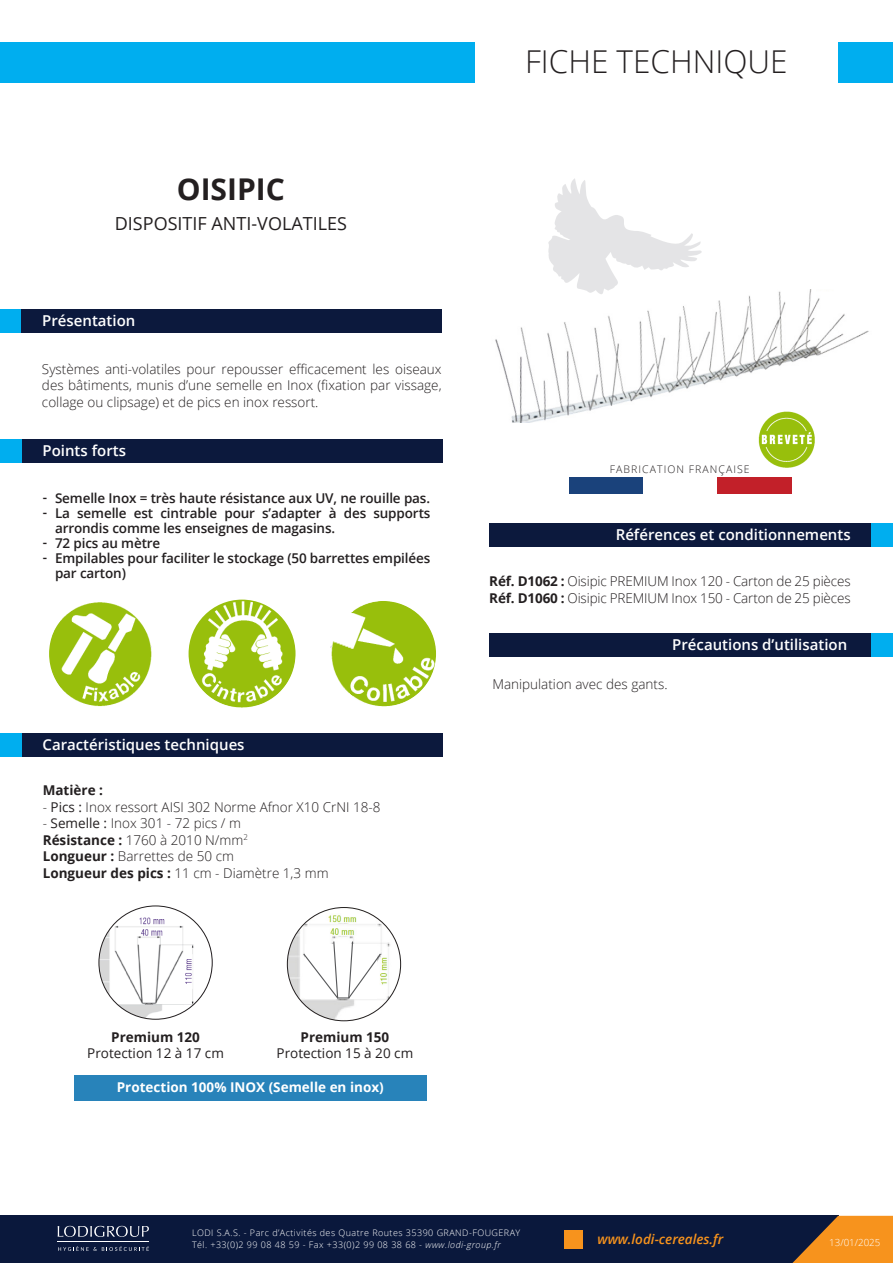
<style>
.page{position:relative;width:893px;height:1263px;background:#fff}
.page>*{position:absolute;margin:0;border:0;box-sizing:border-box;transform-origin:0 0}
.t1{font:300 31.5px "Open Sans";color:#231f20}
.t2{font:700 30px "Open Sans";color:#231f20}
.t3{font:18px "Open Sans";color:#231f20}
.t4{font:600 15px "Open Sans";color:#fff}
.t5{font:300 13.5px/16.5px "Open Sans";color:#231f20}
.t6{font:600 13.5px/15px "Open Sans";letter-spacing:-.01em;color:#231f20}
.t7{font:13.5px "Open Sans";color:#231f20}
.t8{font:700 13.5px "Open Sans";color:#fff}
.t9{font:700 13.5px "Open Sans";color:#231f20}
.t10{font:italic 600 13.5px "Open Sans";color:#f7931d}
.t11{font:300 10.5px "Open Sans";letter-spacing:.1em;color:#231f20}
.t12{font:300 9.75px "Open Sans";color:#fff}
.t13{font:300 9px/12px "Open Sans";letter-spacing:.05em;color:#fff}
.s1{font-weight:400}
.s2{font-weight:700}
.s3{font-style:italic}
</style>
<div class="page">
<div style="left:74px;top:1076px;width:352px;height:25px;background:#2883ba"></div>
<img style="left:287px;top:907px;width:114px;height:114px;border-radius:57px">
<div style="left:0;top:42px;width:475px;height:41px;background:#00aeef"></div>
<div style="left:839px;top:42px;width:54px;height:41px;background:#00aeef"></div>
<div style="left:489px;top:523px;width:404px;height:23px;background:#0c193d"></div>
<div style="left:0;top:309px;width:442px;height:23px;background:#0c193d"></div>
<div style="left:0;top:309px;width:21px;height:23px;background:#00aeef"></div>
<div style="left:872px;top:523px;width:21px;height:23px;background:#00aeef"></div>
<div style="left:0;top:733px;width:442px;height:24px;background:#0c193d"></div>
<div style="left:0;top:734px;width:21px;height:23px;background:#00aeef"></div>
<div style="left:489px;top:633px;width:404px;height:23px;background:#0c193d"></div>
<div style="left:872px;top:633px;width:21px;height:23px;background:#00aeef"></div>
<div style="left:0;top:439px;width:442px;height:23px;background:#0c193d"></div>
<div style="left:0;top:439px;width:21px;height:23px;background:#00aeef"></div>
<img style="left:495px;top:289px;width:374px;height:133px">
<svg style="left:547px;top:178px;width:155px;height:117px"></svg>
<img style="left:99px;top:906px;width:113px;height:113px;border-radius:57px">
<img style="left:189px;top:600px;width:107px;height:108px">
<img style="left:330px;top:601px;width:106px;height:106px;border-radius:53px">
<img style="left:49px;top:602px;width:103px;height:105px">
<div style="left:569px;top:477px;width:74px;height:17px;background:#1a427b"></div>
<div style="left:718px;top:477px;width:74px;height:17px;background:#c22029"></div>
<img style="left:750px;top:405px;width:73px;height:63px">
<svg style="left:302px;top:940px;width:80px;height:60px"></svg>
<div style="left:0;top:1216px;width:838px;height:47px;background:#0a183c"></div>
<svg style="left:792px;top:1216px;width:101px;height:47px"></svg>
<svg style="left:58px;top:1226px;width:91px;height:11px"></svg>
<svg style="left:58px;top:1246px;width:91px;height:5px"></svg>
<hr style="left:58px;top:1242px;width:91px;height:1px;background:#fff">
<div style="left:564px;top:1230px;width:18px;height:19px;background:#f7931d"></div>
<h2 class="t2" style="left:177px;top:168px;width:110px">OISIPIC</h2>
<h3 class="t3" style="left:115px;top:211px;width:234px">DISPOSITIF ANTI-VOLATILES</h3>
<p class="t4" style="left:42px;top:310px;width:95px">Présentation</p>
<p class="t5" style="left:42px;top:360px;width:401px;text-align:justify">Systèmes anti-volatiles pour repousser efficacement les oiseaux des bâtiments, munis d’une semelle en Inox (fixation par vissage, collage ou clipsage) et de pics en inox ressort.</p>
<p class="t4" style="left:43px;top:440px;width:85px">Points forts</p>
<p class="t6" style="left:55px;top:490px;width:377px">Semelle Inox = très haute résistance aux UV, ne rouille pas.<br>La semelle est cintrable pour s’adapter à des supports arrondis comme les enseignes de magasins.<br>72 pics au mètre<br>Empilables pour faciliter le stockage (50 barrettes empilées par carton)</p>
<p class="t6" style="left:43px;top:490px;width:6px">- -</p>
<p class="t6" style="left:43px;top:535px;width:6px">- -</p>
<p class="t4" style="left:43px;top:735px;width:204px">Caractéristiques techniques</p>
<p class="t9" style="left:43px;top:781px;width:62px">Matière :</p>
<p class="t5" style="left:43px;top:798px;width:339px">- <span class="s1">Pics :</span> Inox ressort AISI 302 Norme Afnor X10 CrNI 18-8</p>
<p class="t5" style="left:43px;top:814px;width:287px">- <span class="s1">Semelle :</span> Inox 301 - 72 pics / m<br><span class="s2">Résistance :</span> 1760 à 2010 N/mm<sup>2<br></sup><span class="s2">Longueur :</span> Barrettes de 50 cm<br><span class="s2">Longueur des pics :</span> 11 cm - Diamètre 1,3 mm</p>
<h1 class="t1" style="left:525px;top:40px;width:264px">FICHE TECHNIQUE</h1>
<p class="t11" style="left:610px;top:462px;width:141px">FABRICATION FRANÇAISE</p>
<p class="t4" style="left:616px;top:524px;width:236px">Références et conditionnements</p>
<p class="t5" style="left:489px;top:573px;width:363px"><span class="s2">Réf. D1062 :</span> Oisipic PREMIUM Inox 120 - Carton de 25 pièces<br><span class="s2">Réf. D1060 :</span> Oisipic PREMIUM Inox 150 - Carton de 25 pièces</p>
<p class="t4" style="left:672px;top:634px;width:176px">Précautions d’utilisation</p>
<p class="t5" style="left:492px;top:675px;width:177px">Manipulation avec des gants.</p>
<p class="t9" style="left:111px;top:1028px;width:90px">Premium 120</p>
<p class="t7" style="left:87px;top:1044px;width:138px">Protection 12 à 17 cm</p>
<p class="t9" style="left:301px;top:1028px;width:90px">Premium 150</p>
<p class="t7" style="left:277px;top:1044px;width:138px">Protection 15 à 20 cm</p>
<p class="t8" style="left:117px;top:1078px;width:268px">Protection 100% INOX (Semelle en inox)</p>
<p class="t13" style="left:192px;top:1226px;width:330px">LODI S.A.S. - Parc d’Activités des Quatre Routes 35390 GRAND-FOUGERAY<br>Tél. +33(0)2 99 08 48 59 - Fax +33(0)2 99 08 38 68 - <span class="s3">www.lodi-group.fr</span></p>
<p class="t10" style="left:597px;top:1229px;width:127px">www.lodi-cereales.fr</p>
<p class="t12" style="left:829px;top:1235px;width:53px">13/01/2025</p>
</div>
